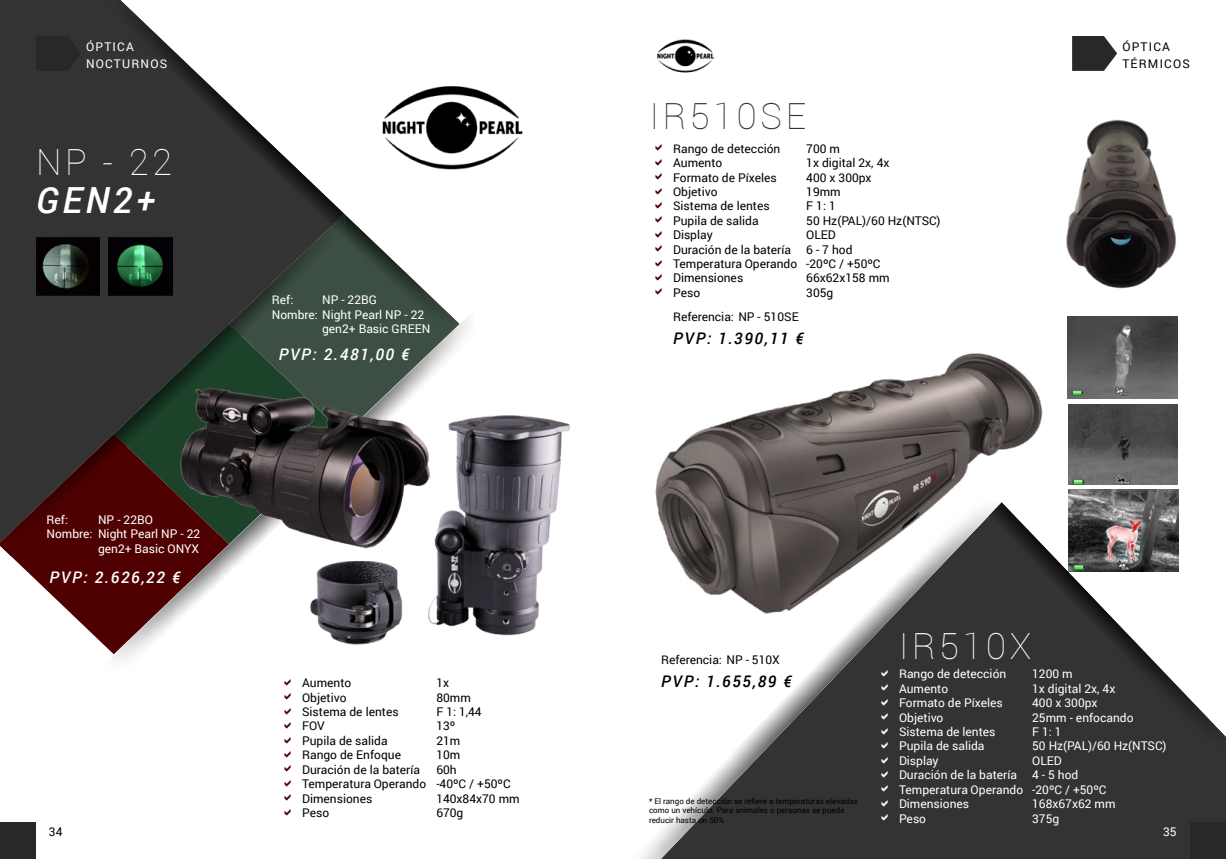
<style>
.page{position:relative;width:1226px;height:859px;background:#fff}
.page>*{position:absolute;margin:0;border:0;box-sizing:border-box;transform-origin:0 0}
.t1{font:100 36px "Roboto";letter-spacing:.1em;color:#fff}
.t2{font:100 36px "Roboto";letter-spacing:.1em;color:#333}
.t3{font:italic 500 36px "Roboto";color:#fff}
.t4{font:italic 500 16px "Roboto";letter-spacing:.1em;color:#fff}
.t5{font:italic 500 16px "Roboto";letter-spacing:.1em;color:#000}
.t6{font:12px/14.4px "Roboto";color:#000}
.t7{font:12px/14.4px "Roboto";color:#fff}
.t8{font:8px/9.6px "Roboto";color:#000}
</style>
<div class="page">
<svg style="left:677px;top:614px;width:548px;height:245px;fill:#333"></svg>
<img style="left:641px;top:842px;width:36px;height:17px">
<img style="left:654px;top:818px;width:46px;height:24px">
<img style="left:674px;top:792px;width:50px;height:26px">
<img style="left:692px;top:768px;width:55px;height:25px">
<img style="left:716px;top:744px;width:54px;height:25px">
<img style="left:739px;top:719px;width:54px;height:26px">
<img style="left:762px;top:695px;width:55px;height:25px">
<img style="left:785px;top:671px;width:55px;height:25px">
<img style="left:808px;top:647px;width:55px;height:25px">
<img style="left:832px;top:622px;width:54px;height:26px">
<img style="left:855px;top:614px;width:54px;height:9px">
<img style="left:988px;top:502px;width:237px;height:257px">
<svg style="left:11px;top:543px;width:151px;height:103px;fill:#4f0000"></svg>
<div style="left:0;top:0;width:229px;height:543px;background:#333"></div>
<img style="left:229px;top:226px;width:102px;height:100px">
<img style="left:114px;top:324px;width:128px;height:122px">
<img style="left:0;top:434px;width:127px;height:122px">
<img style="left:105px;top:634px;width:28px;height:25px">
<img style="left:446px;top:336px;width:13px;height:23px">
<img style="left:114px;top:544px;width:72px;height:110px">
<img style="left:331px;top:214px;width:128px;height:122px">
<img style="left:100px;top:0;width:244px;height:226px">
<img style="left:331px;top:214px;width:13px;height:25px">
<div style="left:0;top:823px;width:36px;height:36px;background:#292827"></div>
<div style="left:1189px;top:823px;width:36px;height:36px;background:#292827"></div>
<img style="left:655px;top:353px;width:388px;height:261px">
<img style="left:162px;top:326px;width:284px;height:284px">
<img style="left:382px;top:86px;width:141px;height:84px">
<img style="left:306px;top:388px;width:264px;height:257px">
<img style="left:36px;top:237px;width:63px;height:58px">
<img style="left:108px;top:237px;width:64px;height:58px">
<img style="left:657px;top:39px;width:58px;height:34px">
<svg style="left:1072px;top:36px;width:44px;height:35px;background:#444443"></svg>
<svg style="left:36px;top:36px;width:45px;height:35px;background:#2a2928"></svg>
<img style="left:1067px;top:490px;width:111px;height:82px">
<img style="left:1068px;top:405px;width:109px;height:79px">
<img style="left:1067px;top:317px;width:110px;height:81px">
<img style="left:1066px;top:119px;width:111px;height:170px">
<svg style="left:881px;top:670px;width:6px;height:6px"></svg>
<svg style="left:881px;top:684px;width:6px;height:7px"></svg>
<svg style="left:881px;top:698px;width:6px;height:7px"></svg>
<svg style="left:881px;top:713px;width:6px;height:7px"></svg>
<svg style="left:881px;top:727px;width:6px;height:7px"></svg>
<svg style="left:881px;top:742px;width:6px;height:6px"></svg>
<svg style="left:881px;top:756px;width:6px;height:7px"></svg>
<svg style="left:881px;top:770px;width:6px;height:7px"></svg>
<svg style="left:881px;top:785px;width:6px;height:7px"></svg>
<svg style="left:881px;top:799px;width:6px;height:7px"></svg>
<svg style="left:881px;top:814px;width:6px;height:6px"></svg>
<p class="t7" style="left:86px;top:40px;width:40px">óptica</p>
<p class="t6" style="left:1122px;top:39px;width:40px">óptica</p>
<p class="t7" style="left:86px;top:56px;width:10px">noct</p>
<p class="t7" style="left:122px;top:56px;width:19px">urnos</p>
<p class="t6" style="left:1122px;top:56px;width:52px">térmicos</p>
<h1 class="t1" style="left:36px;top:137px;width:137px">NP - 22</h1>
<h1 class="t3" style="left:36px;top:175px;width:120px">gen2+</h1>
<p class="t7" style="left:47px;top:512px;width:48px">Ref:<br>Nombre:</p>
<p class="t7" style="left:98px;top:512px;width:104px">NP - 22BO<br>Night Pearl NP - 22 gen2+ Basic ONYX</p>
<h2 class="t4" style="left:50px;top:566px;width:132px">PVP: 2.626,22 €</h2>
<p class="t7" style="left:272px;top:292px;width:23px">Ref:</p>
<p class="t7" style="left:322px;top:292px;width:56px">NP - 22BG</p>
<p class="t7" style="left:272px;top:307px;width:154px">Nombre: Night Pearl NP - 22</p>
<p class="t7" style="left:322px;top:321px;width:110px">gen2+ Basic GREEN</p>
<h2 class="t4" style="left:279px;top:343px;width:132px">PVP: 2.481,00 €</h2>
<h1 class="t2" style="left:649px;top:91px;width:158px">IR510SE</h1>
<p class="t6" style="left:673px;top:141px;width:126px">Rango de detección<br>Aumento<br>Formato de Píxeles<br>Objetivo<br>Sistema de lentes<br>Pupila de salida<br>Display<br>Duración de la batería<br>Temperatura Operando<br>Dimensiones<br>Peso</p>
<p class="t6" style="left:806px;top:141px;width:136px">700 m<br>1x digital 2x, 4x<br>400 x 300px<br>19mm<br>F 1: 1<br>50 Hz(PAL)/60 Hz(NTSC)<br>OLED<br>6 - 7 hod<br>-20ºC / +50ºC<br>66x62x158 mm<br>305g</p>
<p class="t6" style="left:673px;top:309px;width:127px">Referencia: NP - 510SE</p>
<h2 class="t5" style="left:673px;top:327px;width:132px">PVP: 1.390,11 €</h2>
<p class="t6" style="left:661px;top:652px;width:120px">Referencia: NP - 510X</p>
<h1 class="t1" style="left:898px;top:621px;width:134px">IR510X</h1>
<p class="t7" style="left:898px;top:666px;width:126px">Rango de detección<br>Aumento<br>Formato de Píxeles<br>Objetivo<br>Sistema de lentes<br>Pupila de salida<br>Display<br>Duración de la batería<br>Temperatura Operando<br>Dimensiones<br>Peso</p>
<p class="t7" style="left:1031px;top:666px;width:136px">1200 m<br>1x digital 2x, 4x<br>400 x 300px<br>25mm - enfocando<br>F 1: 1<br>50 Hz(PAL)/60 Hz(NTSC)<br>OLED<br>4 - 5 hod<br>-20ºC / +50ºC<br>168x67x62 mm<br>375g</p>
<h2 class="t5" style="left:661px;top:670px;width:132px">PVP: 1.655,89 €</h2>
<p class="t6" style="left:302px;top:675px;width:126px">Aumento<br>Objetivo<br>Sistema de lentes<br>FOV<br>Pupila de salida<br>Rango de Enfoque<br>Duración de la batería<br>Temperatura Operando<br>Dimensiones<br>Peso</p>
<p class="t6" style="left:436px;top:675px;width:85px">1x<br>80mm<br>F 1: 1,44<br>13º<br>21m<br>10m<br>60h<br>-40ºC / +50ºC<br>140x84x70 mm<br>670g</p>
<p class="t8" style="left:649px;top:795px;width:210px">* El rango de detección se refiere a temperaturas elevadas como un vehículo. Para animales o personas se puede reducir hasta un 50%</p>
<p class="t6" style="left:49px;top:823px;width:15px">34</p>
<p class="t7" style="left:1162px;top:823px;width:15px">35</p>
</div>
